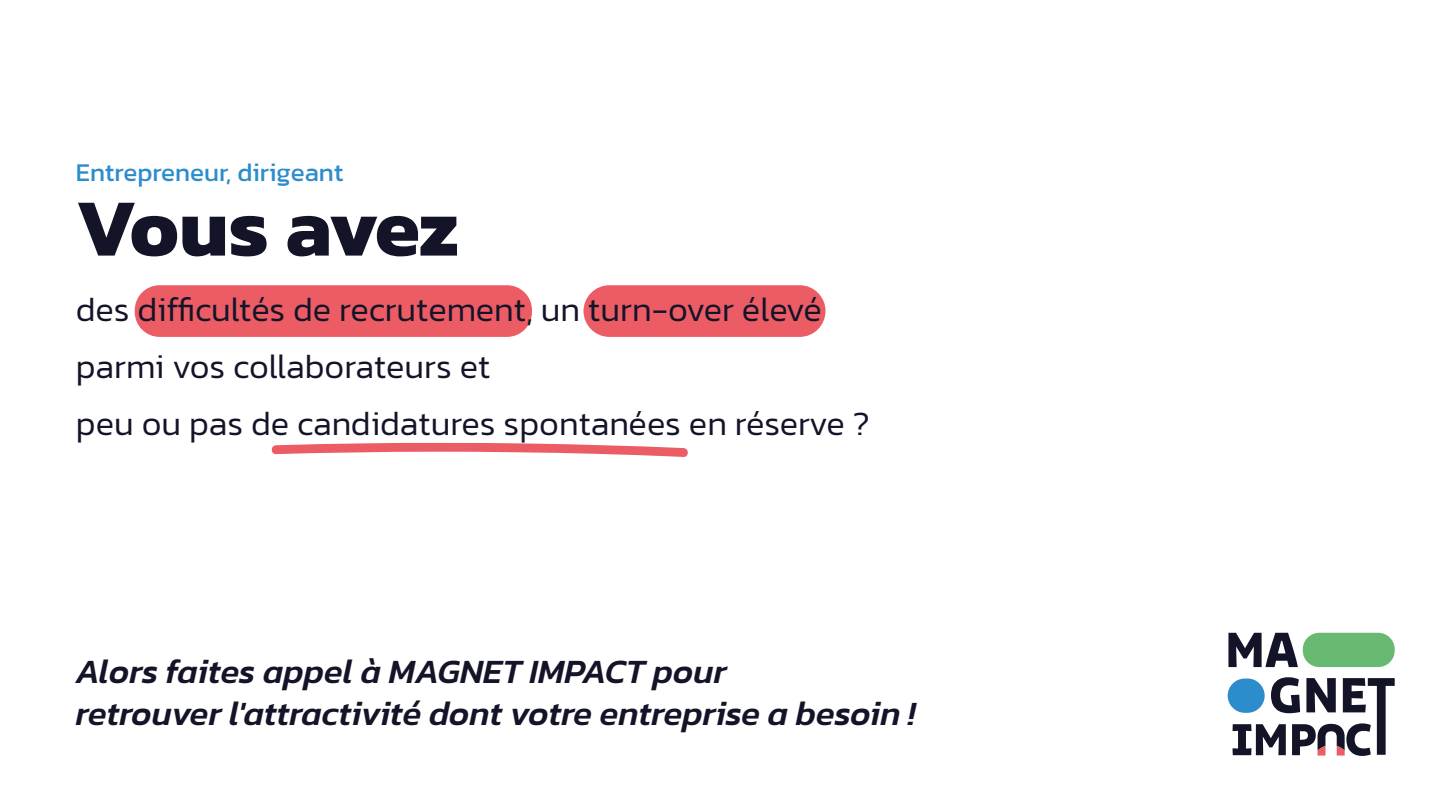
<style>
.page{position:relative;width:1440px;height:811px;background:#fff}
.page>*{position:absolute;margin:0;border:0;box-sizing:border-box;transform-origin:0 0}
.t1{font:700 82px "Kanit";letter-spacing:-.035em;color:#141429}
.t2{font:300 34.6px/56.8px "Kanit";color:#141429}
.t3{font:italic 500 34.6px/41.4px "Kanit";color:#141429}
.t4{font:26px "Kanit";color:#2d8ccc}
</style>
<div class="page">
<div style="left:135px;top:285px;width:397px;height:52px;background:#eb5c65;border-radius:25px"></div>
<div style="left:584px;top:285px;width:242px;height:52px;background:#eb5c65;border-radius:26px"></div>
<svg style="left:271px;top:442px;width:417px;height:15px"></svg>
<div style="left:1303px;top:633px;width:92px;height:34px;background:#68b972;border-radius:16px"></div>
<div style="left:1228px;top:678px;width:37px;height:35px;background:#2d8ccc;border-radius:17px"></div>
<svg style="left:1228px;top:633px;width:70px;height:34px"></svg>
<svg style="left:1233px;top:677px;width:162px;height:79px"></svg>
<p class="t4" style="left:76px;top:153px;width:269px">Entrepreneur, dirigeant</p>
<h1 class="t1" style="left:76px;top:164px;width:385px">Vous avez</h1>
<p class="t2" style="left:76px;top:281px;width:795px">des difficultés de recrutement, un turn-over élevé parmi vos collaborateurs et<br>peu ou pas de candidatures spontanées en réserve ?</p>
<p class="t3" style="left:76px;top:650px;width:841px">Alors faites appel à MAGNET IMPACT pour<br>retrouver l'attractivité dont votre entreprise a besoin !</p>
</div>
